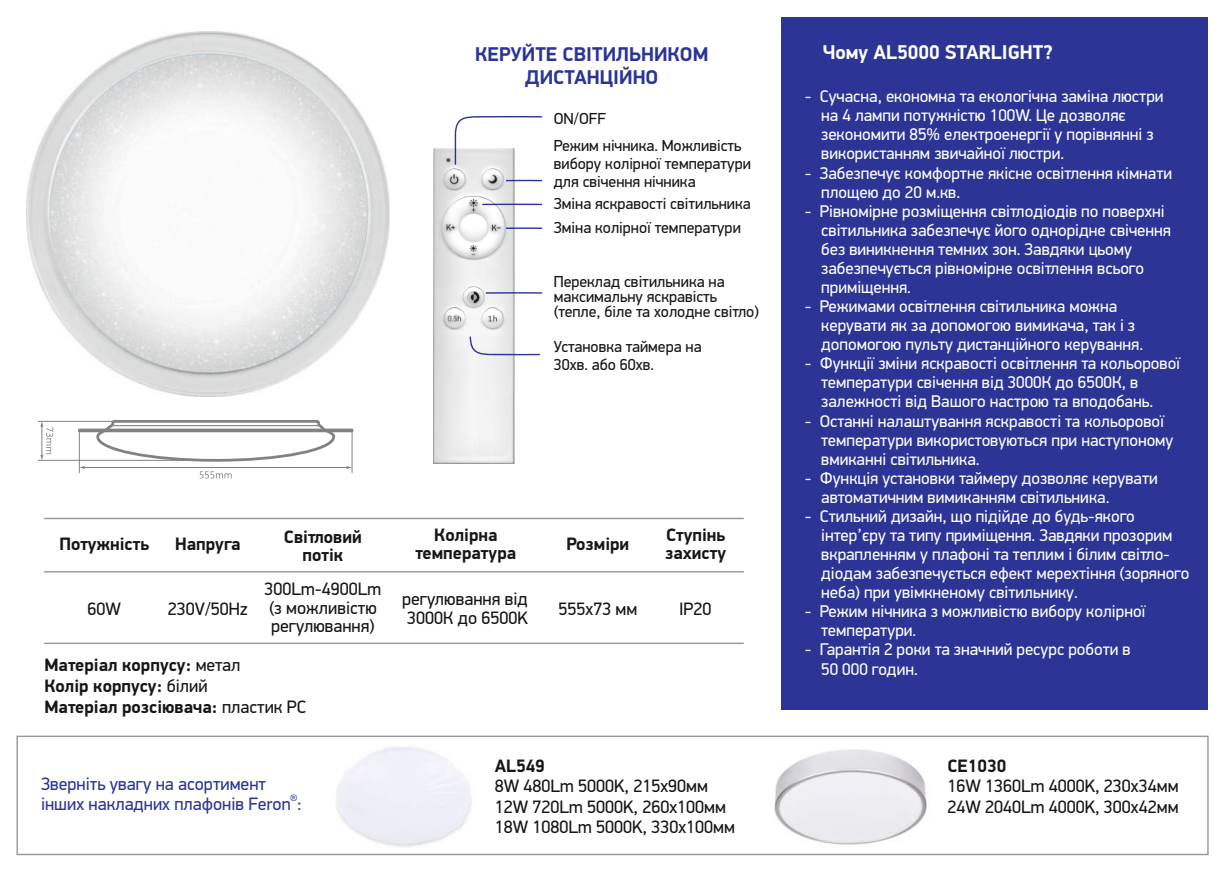
<style>
.page{position:relative;width:1225px;height:874px;background:#fff}
.page>*{position:absolute;margin:0;border:0;box-sizing:border-box;transform-origin:0 0}
.t1{font:700 20px/23px "PF Din Display Pro";color:#2c3596;text-align:center}
.t2{font:700 20px "PF Din Display Pro";color:#fff}
.t3{font:18px/20.2px "PF Din Display Pro";color:#151616}
.t4{font:700 18px/18.6px "PF Din Display Pro";color:#151616}
.t5{font:18px "PF Din Display Pro";color:#2c3596}
.t6{font:17px/19px "PF Din Display Pro";color:#fff}
.t7{font:16px/18px "PF Din Display Pro";color:#151616}
.t8{font:9px "Arial";color:#2c3596}
.s1{font-weight:400}
</style>
<div class="page">
<div style="left:16px;top:735px;width:1192px;height:119px;border:1px solid #989899"></div>
<img style="left:774px;top:749px;width:153px;height:96px">
<img style="left:434px;top:148px;width:81px;height:315px">
<img style="left:26px;top:31px;width:364px;height:365px">
<svg style="left:454px;top:116px;width:89px;height:49px"></svg>
<svg style="left:469px;top:335px;width:71px;height:21px"></svg>
<svg style="left:478px;top:179px;width:65px;height:3px"></svg>
<svg style="left:478px;top:203px;width:65px;height:3px"></svg>
<svg style="left:478px;top:227px;width:65px;height:2px"></svg>
<svg style="left:478px;top:291px;width:65px;height:3px"></svg>
<hr style="left:38px;top:421px;width:75px;height:1px;background:#818281">
<hr style="left:38px;top:460px;width:175px;height:1px;background:#818281">
<svg style="left:77px;top:420px;width:277px;height:58px"></svg>
<svg style="left:40px;top:421px;width:13px;height:39px"></svg>
<div style="left:781px;top:17px;width:427px;height:692px;background:#2c3596"></div>
<hr style="left:44px;top:517px;width:700px;height:2px;background:#989899">
<hr style="left:44px;top:571px;width:700px;height:1px;background:#989899">
<hr style="left:44px;top:642px;width:700px;height:1px;background:#989899">
<p class="t1" style="left:475px;top:44px;width:235px">КЕРУЙТЕ СВІТИЛЬНИКОМ<br>ДИСТАНЦІЙНО</p>
<p class="t2" style="left:823px;top:44px;width:231px">Чому AL5000 STARLIGHT?</p>
<p class="t6" style="left:821px;top:88px;width:344px;text-indent:-16px">- Сучасна, економна та екологічна заміна люстри на 4 лампи потужністю 100W. Це дозволяє зекономити 85% електроенергії у порівнянні з використанням звичайної люстри.</p>
<p class="t6" style="left:821px;top:165px;width:352px;text-indent:-16px">- Забезпечує комфортне якісне освітлення кімнати площею до 20 м.кв.</p>
<p class="t6" style="left:821px;top:203px;width:351px;text-indent:-16px">- Рівномірне розміщення світлодіодів по поверхні світильника забезпечує його однорідне свічення без виникнення темних зон. Завдяки цьому забезпечується рівномірне освітлення всього приміщення.</p>
<p class="t6" style="left:821px;top:298px;width:323px;text-indent:-16px">- Режимами освітлення світильника можна керувати як за допомогою вимикача, так і з допомогою пульту дистанційного керування.</p>
<p class="t6" style="left:821px;top:355px;width:360px;text-indent:-16px">- Функції зміни яскравості освітлення та кольорової температури свічення від 3000К до 6500К, в залежності від Вашого настрою та вподобань.</p>
<p class="t6" style="left:821px;top:412px;width:354px;text-indent:-16px">- Останні налаштування яскравості та кольорової температури використовуються при наступоному вмиканні світильника.</p>
<p class="t6" style="left:821px;top:470px;width:338px;text-indent:-16px">- Функція установки таймеру дозволяє керувати автоматичним вимиканням світильника.</p>
<p class="t6" style="left:821px;top:508px;width:369px;text-indent:-16px">- Стильний дизайн, що підійде до будь-якого інтер’єру та типу приміщення. Завдяки прозорим вкрапленням у плафоні та теплим і білим світло&shy;діодам забезпечується ефект мерехтіння (зоряного неба) при увімкненому світильнику.</p>
<p class="t6" style="left:821px;top:603px;width:326px;text-indent:-16px">- Режим нічника з можливістю вибору колірної температури.</p>
<p class="t6" style="left:821px;top:641px;width:311px;text-indent:-16px">- Гарантія 2 роки та значний ресурс роботи в<br>50 000 годин.</p>
<p class="t7" style="left:554px;top:106px;width:189px;line-height:27.2px">ON/OFF<br>Режим нічника. Можливість</p>
<p class="t7" style="left:554px;top:156px;width:199px">вибору колірної температури для свічення нічника</p>
<p class="t7" style="left:554px;top:193px;width:198px;line-height:23.8px">Зміна яскравості світильника<br>Зміна колірної температури</p>
<p class="t7" style="left:554px;top:275px;width:207px;line-height:14.8px">Переклад світильника на максимальну яскравість (тепле, біле та холодне світло)</p>
<p class="t7" style="left:554px;top:338px;width:149px">Установка таймера на<br>30хв. або 60хв.</p>
<p class="t4" style="left:59px;top:536px;width:91px">Потужність</p>
<p class="t4" style="left:175px;top:536px;width:67px">Напруга</p>
<p class="t4" style="left:566px;top:536px;width:64px">Розміри</p>
<p class="t4" style="left:665px;top:526px;width:63px">Ступінь захисту</p>
<p class="t4" style="left:284px;top:528px;width:79px;text-align:center">Світловий потік</p>
<p class="t4" style="left:415px;top:526px;width:102px;text-align:center">Колірна температура</p>
<p class="t3" style="left:265px;top:581px;width:118px;line-height:18.2px">300Lm-4900Lm (з можливістю регулювання)</p>
<p class="t3" style="left:402px;top:590px;width:127px;line-height:19px">регулювання від<br>3000К до 6500K</p>
<p class="t3" style="left:558px;top:600px;width:80px">555х73 мм</p>
<p class="t3" style="left:679px;top:600px;width:34px">IP20</p>
<p class="t4" style="left:44px;top:655px;width:263px;line-height:20.8px">Матеріал корпусу: <span class="s1">метал<br></span>Колір корпусу: <span class="s1">білий<br></span>Матеріал розсіювача: <span class="s1">пластик PC</span></p>
<p class="t3" style="left:88px;top:600px;width:35px">60W</p>
<p class="t3" style="left:168px;top:600px;width:82px">230V/50Hz</p>
<p class="t5" style="left:41px;top:775px;width:226px">Зверніть увагу на асортимент</p>
<p class="t8" style="left:291px;top:794px;width:8px">®</p>
<p class="t5" style="left:41px;top:796px;width:262px">інших накладних плафонів Feron :</p>
<p class="t4" style="left:495px;top:757px;width:52px">AL549</p>
<p class="t3" style="left:495px;top:777px;width:242px">8W 480Lm 5000K, 215x90мм<br>12W 720Lm 5000K, 260x100мм<br>18W 1080Lm 5000K, 330x100мм</p>
<p class="t4" style="left:947px;top:757px;width:60px">CЕ1030</p>
<p class="t3" style="left:947px;top:777px;width:233px">16W 1360Lm 4000K, 230x34мм<br>24W 2040Lm 4000K, 300x42мм</p>
</div>
